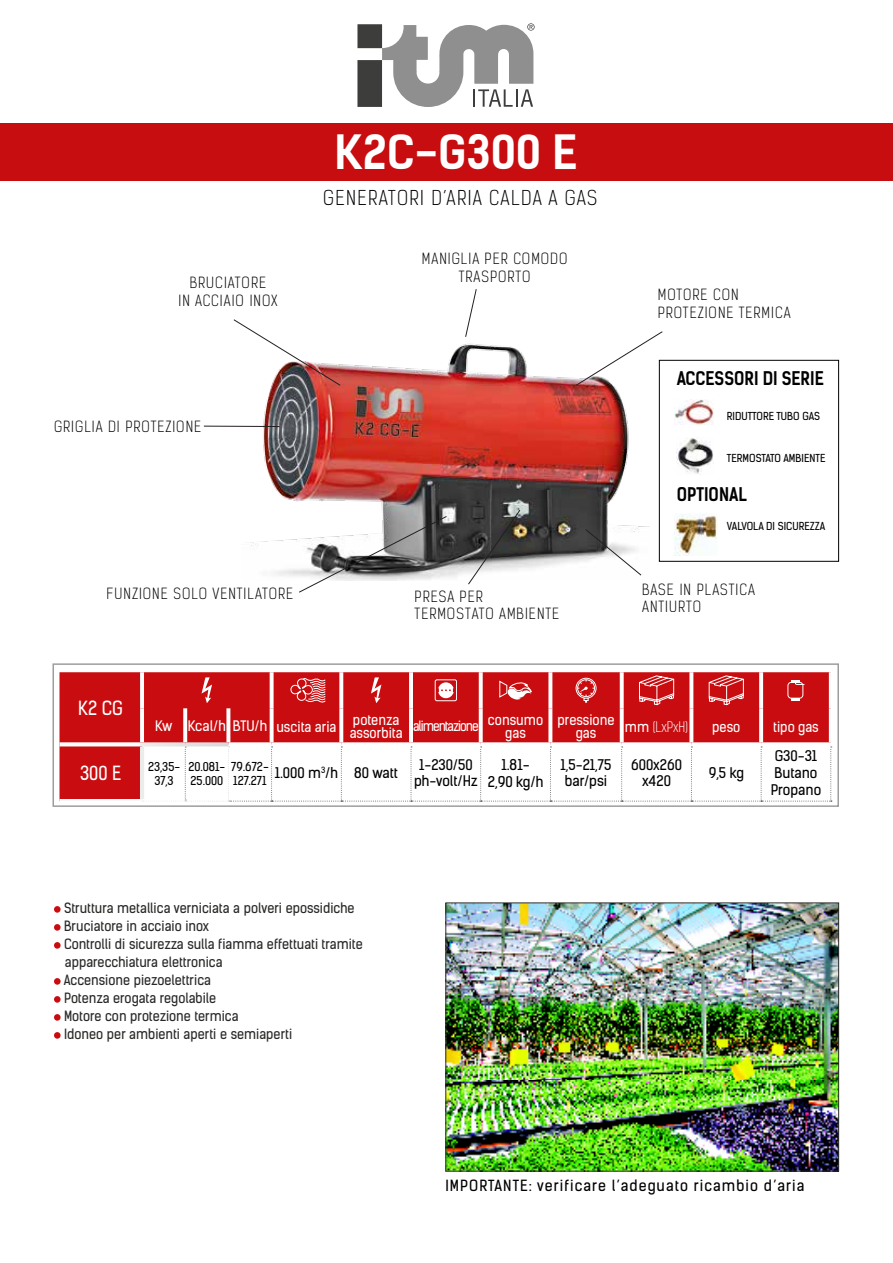
<style>
.page{position:relative;width:893px;height:1263px;background:#fff}
.page>*{position:absolute;margin:0;border:0;box-sizing:border-box;transform-origin:0 0}
.t1{font:700 45px "Kelson Sans";color:#fff}
.t2{font:300 19.5px "Kelson Sans";letter-spacing:.07em;color:#000}
.t3{font:18.6px "Kelson Sans";color:#fff;scale:.95 1}
.t4{font:700 18px "Kelson Sans";color:#000;scale:.9 1}
.t5{font:300 14.7px/17.7px "Kelson Sans";letter-spacing:.07em;color:#000}
.t6{font:14.7px "Kelson Sans";letter-spacing:.07em;color:#000}
.t7{font:14.1px/17px "Kelson Sans";color:#000;text-align:center}
.t8{font:13.95px/16.8px "Kelson Sans";color:#000;text-align:center}
.t9{font:13.8px/13.8px "Kelson Sans";color:#fff;text-align:center;scale:.96 1}
.t10{font:13.8px "Kelson Sans";color:#fff}
.t11{font:300 13.8px "Kelson Sans";color:#fff;scale:.96 1}
.t12{font:13.5px/18px "Kelson Sans";color:#282827}
.t13{font:13.5px "Kelson Sans";letter-spacing:-.08em;color:#fff;scale:.92 1}
.t14{font:11.7px/14px "Kelson Sans";color:#000}
.t15{font:10.5px "Kelson Sans";color:#000}
.s1{font-weight:400}
</style>
<div class="page">
<img style="left:242px;top:343px;width:408px;height:234px">
<div style="left:0;top:123px;width:893px;height:57px;background:#c70d0f"></div>
<svg style="left:357px;top:23px;width:178px;height:84px"></svg>
<div style="left:54px;top:906px;width:7px;height:7px;background:#c90c0f;border-radius:50%"></div>
<div style="left:54px;top:924px;width:7px;height:7px;background:#c90c0f;border-radius:50%"></div>
<div style="left:54px;top:942px;width:7px;height:7px;background:#c90c0f;border-radius:50%"></div>
<div style="left:54px;top:978px;width:7px;height:7px;background:#c90c0f;border-radius:50%"></div>
<div style="left:54px;top:996px;width:7px;height:7px;background:#c90c0f;border-radius:50%"></div>
<div style="left:54px;top:1014px;width:7px;height:7px;background:#c90c0f;border-radius:50%"></div>
<div style="left:54px;top:1032px;width:7px;height:7px;background:#c90c0f;border-radius:50%"></div>
<div style="left:59px;top:672px;width:770px;height:127px;background:#c90c0f"></div>
<svg style="left:59px;top:742px;width:81px;height:4px"></svg>
<svg style="left:228px;top:742px;width:44px;height:4px"></svg>
<svg style="left:272px;top:742px;width:69px;height:4px"></svg>
<svg style="left:341px;top:742px;width:70px;height:4px"></svg>
<svg style="left:411px;top:742px;width:70px;height:4px"></svg>
<svg style="left:481px;top:742px;width:69px;height:4px"></svg>
<svg style="left:550px;top:742px;width:72px;height:4px"></svg>
<svg style="left:622px;top:742px;width:69px;height:4px"></svg>
<svg style="left:691px;top:742px;width:70px;height:4px"></svg>
<svg style="left:761px;top:742px;width:70px;height:4px"></svg>
<svg style="left:140px;top:672px;width:4px;height:36px"></svg>
<svg style="left:270px;top:672px;width:4px;height:36px"></svg>
<svg style="left:339px;top:672px;width:4px;height:36px"></svg>
<svg style="left:409px;top:672px;width:4px;height:36px"></svg>
<svg style="left:479px;top:672px;width:4px;height:36px"></svg>
<svg style="left:548px;top:672px;width:4px;height:36px"></svg>
<svg style="left:620px;top:672px;width:4px;height:36px"></svg>
<svg style="left:689px;top:672px;width:4px;height:36px"></svg>
<svg style="left:759px;top:672px;width:4px;height:36px"></svg>
<svg style="left:140px;top:708px;width:4px;height:34px"></svg>
<svg style="left:183px;top:708px;width:4px;height:34px"></svg>
<svg style="left:226px;top:708px;width:4px;height:34px"></svg>
<svg style="left:270px;top:708px;width:4px;height:34px"></svg>
<svg style="left:339px;top:708px;width:4px;height:34px"></svg>
<svg style="left:409px;top:708px;width:4px;height:34px"></svg>
<svg style="left:479px;top:708px;width:4px;height:34px"></svg>
<svg style="left:548px;top:708px;width:4px;height:34px"></svg>
<svg style="left:620px;top:708px;width:4px;height:34px"></svg>
<svg style="left:689px;top:708px;width:4px;height:34px"></svg>
<svg style="left:759px;top:708px;width:4px;height:34px"></svg>
<svg style="left:140px;top:742px;width:45px;height:4px"></svg>
<hr style="left:140px;top:746px;width:4px;height:53px;background:#ededec">
<svg style="left:185px;top:742px;width:43px;height:4px"></svg>
<svg style="left:142px;top:746px;width:690px;height:56px"></svg>
<svg style="left:202px;top:677px;width:10px;height:26px"></svg>
<svg style="left:291px;top:678px;width:34px;height:24px"></svg>
<svg style="left:371px;top:677px;width:10px;height:26px"></svg>
<svg style="left:438px;top:682px;width:16px;height:16px"></svg>
<div style="left:435px;top:679px;width:22px;height:22px;border:1px solid #fff;border-radius:2px"></div>
<svg style="left:499px;top:681px;width:33px;height:19px"></svg>
<svg style="left:576px;top:678px;width:20px;height:25px"></svg>
<svg style="left:639px;top:675px;width:35px;height:30px"></svg>
<svg style="left:709px;top:675px;width:35px;height:30px"></svg>
<div style="left:787px;top:682px;width:16px;height:16px;border:1px solid #fff;border-radius:3px"></div>
<svg style="left:791px;top:698px;width:9px;height:2px"></svg>
<svg style="left:791px;top:680px;width:13px;height:5px"></svg>
<div style="left:52px;top:663px;width:787px;height:144px;border:2px solid #9d9d9c"></div>
<img style="left:233px;top:319px;width:108px;height:67px">
<svg style="left:465px;top:289px;width:12px;height:48px"></svg>
<svg style="left:585px;top:528px;width:57px;height:48px"></svg>
<svg style="left:575px;top:331px;width:88px;height:55px"></svg>
<hr style="left:204px;top:426px;width:76px;height:1px;background:#241f21">
<img style="left:447px;top:904px;width:390px;height:265px">
<div style="left:445px;top:902px;width:394px;height:269px;border:1px solid #2e2e2b"></div>
<div style="left:659px;top:360px;width:180px;height:202px;border:1px solid #000"></div>
<img style="left:674px;top:513px;width:44px;height:43px">
<img style="left:674px;top:399px;width:39px;height:25px">
<svg style="left:298px;top:515px;width:150px;height:78px"></svg>
<img style="left:676px;top:438px;width:37px;height:36px">
<svg style="left:467px;top:509px;width:54px;height:76px"></svg>
<p class="t5" style="left:179px;top:274px;width:100px;text-align:center">BRUCIATORE<br>IN ACCIAIO INOX</p>
<p class="t5" style="left:54px;top:418px;width:149px">GRIGLIA DI PROTEZIONE</p>
<h1 class="t1" style="left:334px;top:124px;width:245px">K2C-G300 E</h1>
<h2 class="t2" style="left:323px;top:186px;width:275px">GENERATORI D’ARIA CALDA A GAS</h2>
<p class="t5" style="left:422px;top:250px;width:147px;text-align:center">MANIGLIA PER COMODO<br>TRASPORTO</p>
<p class="t5" style="left:107px;top:585px;width:188px">FUNZIONE SOLO VENTILATORE</p>
<p class="t5" style="left:415px;top:587px;width:146px">PRESA PER<br>TERMOSTATO AMBIENTE</p>
<p class="t5" style="left:658px;top:286px;width:134px">MOTORE CON<br>PROTEZIONE TERMICA</p>
<h3 class="t4" style="left:677px;top:367px;width:165px">ACCESSORI DI SERIE</h3>
<p class="t15" style="left:727px;top:409px;width:95px">RIDUTTORE TUBO GAS</p>
<p class="t15" style="left:727px;top:452px;width:100px">TERMOSTATO AMBIENTE</p>
<h3 class="t4" style="left:677px;top:484px;width:80px">OPTIONAL</h3>
<p class="t15" style="left:727px;top:519px;width:100px">VALVOLA DI SICUREZZA</p>
<p class="t5" style="left:642px;top:581px;width:114px">BASE IN PLASTICA<br>ANTIURTO</p>
<h3 class="t3" style="left:78px;top:697px;width:49px">K2 CG</h3>
<p class="t10" style="left:155px;top:717px;width:183px">Kw Kcal/h BTU/h uscita aria</p>
<p class="t9" style="left:350px;top:713px;width:57px;text-align:left">potenza assorbita</p>
<p class="t13" style="left:413px;top:718px;width:73px">alimentazione</p>
<p class="t9" style="left:488px;top:713px;width:59px">consumo gas</p>
<p class="t9" style="left:557px;top:713px;width:61px">pressione gas</p>
<p class="t11" style="left:625px;top:718px;width:67px"><span class="s1">mm</span> (LxPxH)</p>
<p class="t9" style="left:712px;top:719px;width:31px">peso</p>
<p class="t9" style="left:773px;top:719px;width:49px">tipo gas</p>
<h3 class="t3" style="left:80px;top:761px;width:45px">300 E</h3>
<p class="t14" style="left:148px;top:759px;width:34px;text-align:center">23,35-<br>37,3</p>
<p class="t14" style="left:188px;top:759px;width:38px">20.081-<br>25.000</p>
<p class="t14" style="left:231px;top:759px;width:39px">79.672-<br>127.271</p>
<p class="t8" style="left:275px;top:764px;width:125px">1.000 m<sup>3</sup>/h 80 watt</p>
<p class="t8" style="left:414px;top:756px;width:65px">1-230/50 ph-volt/Hz</p>
<p class="t7" style="left:488px;top:756px;width:57px">1.81-<br>2,90 kg/h</p>
<p class="t8" style="left:561px;top:756px;width:52px">1,5-21,75 bar/psi</p>
<p class="t8" style="left:631px;top:756px;width:52px">600x260 x420</p>
<p class="t8" style="left:709px;top:764px;width:37px">9,5 kg</p>
<p class="t8" style="left:771px;top:748px;width:52px;text-align:left">G30-31<br>Butano<br>Propano</p>
<p class="t12" style="left:64px;top:899px;width:300px">Struttura metallica verniciata a polveri epossidiche Bruciatore in acciaio inox<br>Controlli di sicurezza sulla fiamma effettuati tramite apparecchiatura elettronica<br>Accensione piezoelettrica<br>Potenza erogata regolabile<br>Motore con protezione termica<br>Idoneo per ambienti aperti e semiaperti</p>
<p class="t6" style="left:445px;top:1177px;width:361px">IMPORTANTE: verificare l’adeguato ricambio d’aria</p>
</div>
